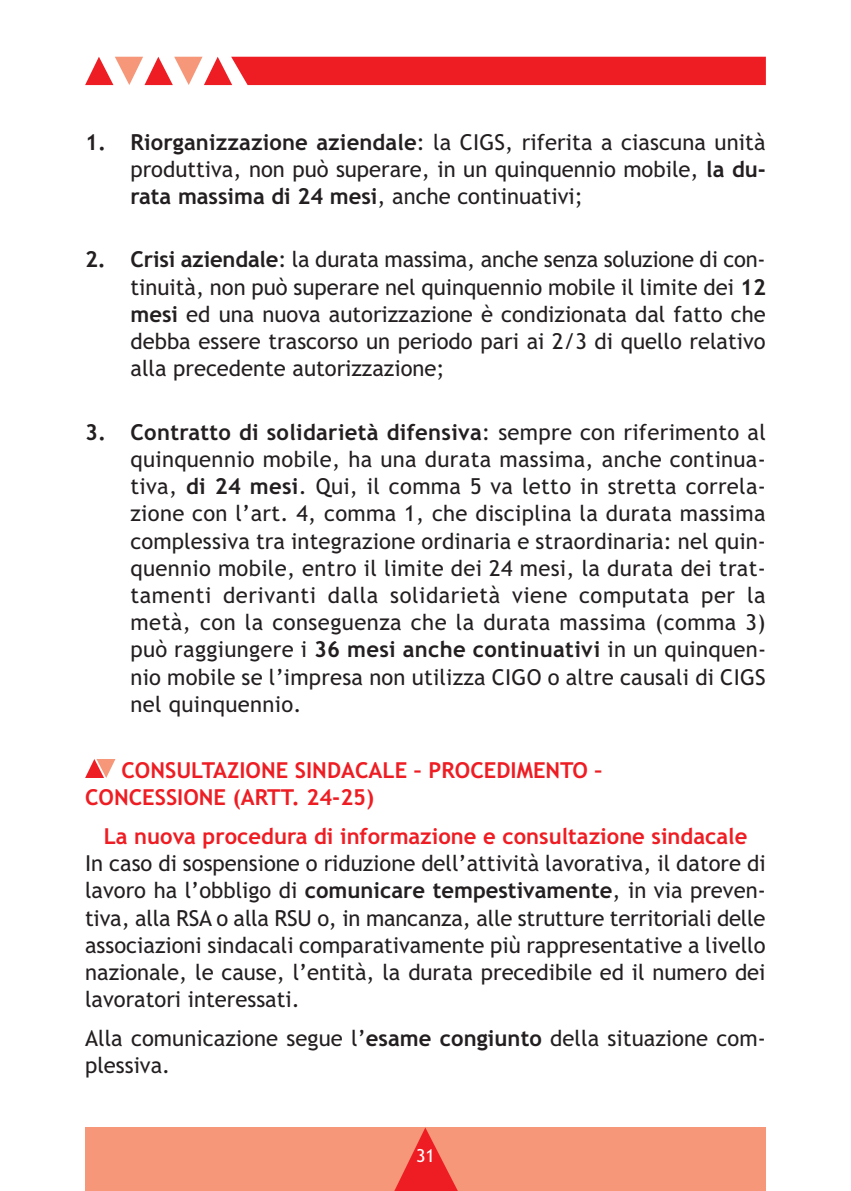
<style>
.page{position:relative;width:851px;height:1191px;background:#fff}
.page>*{position:absolute;margin:0;border:0;box-sizing:border-box;transform-origin:0 0}
.t1{font:22px/27.2px "Trebuchet MS";color:#231f20;text-align:justify}
.t2{font:700 22px/27.2px "Trebuchet MS";color:#ee1d23}
.t3{font:18px "Trebuchet MS";color:#fff}
.s1{font-weight:700}
</style>
<div class="page">
<svg style="left:85px;top:759px;width:30px;height:19px"></svg>
<svg style="left:85px;top:57px;width:680px;height:28px;background:#f03e42"></svg>
<div style="left:85px;top:1127px;width:680px;height:64px;background:#f6977a"></div>
<svg style="left:394px;top:1127px;width:64px;height:64px"></svg>
<p class="t1" style="left:130px;top:130px;width:636px;text-indent:-45px"><span class="s1">1. Riorganizzazione aziendale</span>: la CIGS, riferita a ciascuna unità produttiva, non può superare, in un quinquennio mobile, <span class="s1">la du&shy;rata massima di 24 mesi</span>, anche continuativi;</p>
<p class="t1" style="left:130px;top:248px;width:636px;text-indent:-45px"><span class="s1">2. Crisi aziendale</span>: la durata massima, anche senza soluzione di con&shy;tinuità, non può superare nel quinquennio mobile il limite dei <span class="s1">12 mesi</span> ed una nuova autorizzazione è condizionata dal fatto che debba essere trascorso un periodo pari ai 2/3 di quello relativo alla precedente autorizzazione;</p>
<p class="t1" style="left:130px;top:420px;width:637px;text-indent:-45px"><span class="s1">3. Contratto di solidarietà difensiva</span>: sempre con riferimento al quinquennio mobile, ha una durata massima, anche continua&shy;tiva, <span class="s1">di 24 mesi</span>. Qui, il comma 5 va letto in stretta correla&shy;zione con l’art. 4, comma 1, che disciplina la durata massima complessiva tra integrazione ordinaria e straordinaria: nel quin&shy;quennio mobile, entro il limite dei 24 mesi, la durata dei trat&shy;tamenti derivanti dalla solidarietà viene computata per la metà, con la conseguenza che la durata massima (comma 3) può raggiungere i <span class="s1">36 mesi anche continuativi</span> in un quinquen&shy;nio mobile se l’impresa non utilizza CIGO o altre causali di CIGS nel quinquennio.</p>
<p class="t2" style="left:85px;top:758px;width:519px;text-indent:36px">CONSULTAZIONE SINDACALE – PROCEDIMENTO –<br>CONCESSIONE (ARTT. 24-25)</p>
<p class="t2" style="left:104px;top:824px;width:645px">La nuova procedura di informazione e consultazione sindacale</p>
<p class="t1" style="left:85px;top:851px;width:682px">In caso di sospensione o riduzione dell’attività lavorativa, il datore di lavoro ha l’obbligo di <span class="s1">comunicare tempestivamente</span>, in via preven&shy;tiva, alla RSA o alla RSU o, in mancanza, alle strutture territoriali delle associazioni sindacali comparativamente più rappresentative a livello nazionale, le cause, l’entità, la durata precedibile ed il numero dei lavoratori interessati.</p>
<p class="t1" style="left:85px;top:1026px;width:682px">Alla comunicazione segue l’<span class="s1">esame congiunto</span> della situazione com&shy;plessiva.</p>
<p class="t3" style="left:416px;top:1148px;width:20px">31</p>
</div>
